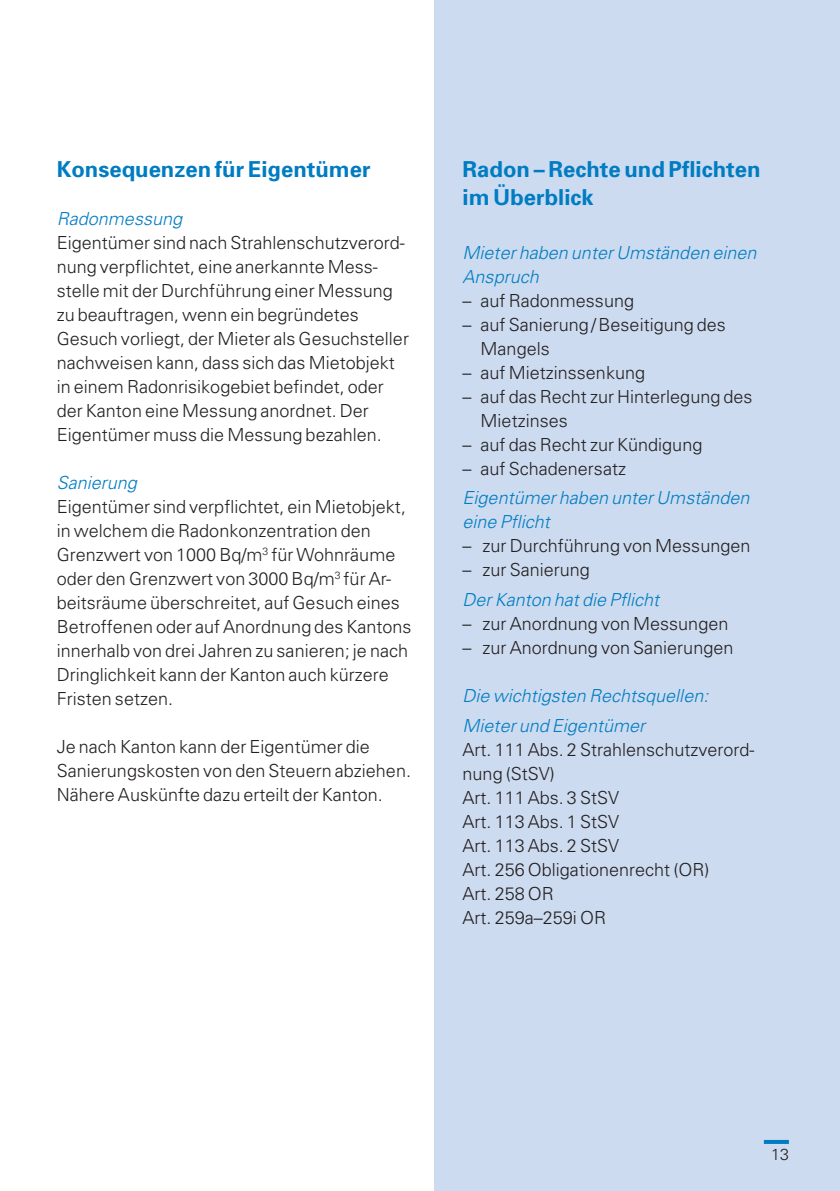
<style>
.page{position:relative;width:840px;height:1191px;background:#fff}
.page>*{position:absolute;margin:0;border:0;box-sizing:border-box;transform-origin:0 0}
.t1{font:700 22px/28px "Univers";color:#007cc3}
.t2{font:300 18px/24px "Univers";color:#231f20}
.t3{font:italic 300 18px/24px "Univers";color:#007cc3}
.t4{font:300 16px "Univers";color:#231f20}
</style>
<div class="page">
<div style="left:434px;top:0;width:405px;height:1191px;background:#ccdbef"></div>
<hr style="left:763px;top:1140px;width:25px;height:4px;background:#007cc3">
<p class="t1" style="left:57px;top:154px;width:315px">Konsequenzen für Eigentümer</p>
<p class="t3" style="left:57px;top:206px;width:127px">Radonmessung</p>
<p class="t2" style="left:57px;top:230px;width:353px">Eigentümer sind nach Strahlenschutzverord&shy;nung verpflichtet, eine anerkannte Mess&shy;stelle mit der Durchführung einer Messung zu beauftragen, wenn ein begründetes Gesuch vorliegt, der Mieter als Gesuchsteller nachweisen kann, dass sich das Mietobjekt in einem Radonrisikogebiet befindet, oder der Kanton eine Messung anordnet. Der Eigentümer muss die Messung bezahlen.</p>
<p class="t3" style="left:57px;top:470px;width:82px">Sanierung</p>
<p class="t2" style="left:57px;top:494px;width:356px">Eigentümer sind verpflichtet, ein Mietobjekt, in welchem die Radonkonzentration den Grenzwert von 1000 Bq/m<sup>3</sup> für Wohnräume oder den Grenzwert von 3000 Bq/m<sup>3</sup> für Ar&shy;beitsräume überschreitet, auf Gesuch eines Betroffenen oder auf Anordnung des Kantons innerhalb von drei Jahren zu sanieren; je nach Dringlichkeit kann der Kanton auch kürzere Fristen setzen.</p>
<p class="t2" style="left:57px;top:734px;width:355px">Je nach Kanton kann der Eigentümer die<br>Sanierungskosten von den Steuern abziehen.<br>Nähere Auskünfte dazu erteilt der Kanton.</p>
<p class="t1" style="left:462px;top:154px;width:299px">Radon – Rechte und Pflichten im Überblick</p>
<p class="t3" style="left:462px;top:240px;width:295px">Mieter haben unter Umständen einen<br>Anspruch</p>
<p class="t2" style="left:462px;top:288px;width:173px">– auf Radonmessung</p>
<p class="t2" style="left:480px;top:312px;width:247px;text-indent:-18px">– auf Sanierung/Beseitigung des<br>Mangels</p>
<p class="t2" style="left:462px;top:360px;width:184px">– auf Mietzinssenkung</p>
<p class="t2" style="left:480px;top:384px;width:273px;text-indent:-18px">– auf das Recht zur Hinterlegung des<br>Mietzinses</p>
<p class="t2" style="left:462px;top:432px;width:241px">– auf das Recht zur Kündigung</p>
<p class="t2" style="left:462px;top:455px;width:165px">– auf Schadenersatz</p>
<p class="t3" style="left:462px;top:485px;width:288px">Eigentümer haben unter Umständen eine Pflicht</p>
<p class="t2" style="left:462px;top:533px;width:289px">– zur Durchführung von Messungen</p>
<p class="t2" style="left:462px;top:557px;width:129px">– zur Sanierung</p>
<p class="t3" style="left:462px;top:587px;width:198px">Der Kanton hat die Pflicht</p>
<p class="t2" style="left:462px;top:611px;width:267px">– zur Anordnung von Messungen</p>
<p class="t2" style="left:462px;top:635px;width:272px">– zur Anordnung von Sanierungen</p>
<p class="t3" style="left:462px;top:680px;width:247px;line-height:29.6px">Die wichtigsten Rechtsquellen:<br>Mieter und Eigentümer</p>
<p class="t2" style="left:462px;top:736px;width:293px">Art. 111 Abs. 2 Strahlenschutzverord&shy;nung (StSV)<br>Art. 111 Abs. 3 StSV<br>Art. 113 Abs. 1 StSV<br>Art. 113 Abs. 2 StSV<br>Art. 256 Obligationenrecht (OR)<br>Art. 258 OR<br>Art. 259a–259i OR</p>
<p class="t4" style="left:770px;top:1144px;width:19px">13</p>
</div>
